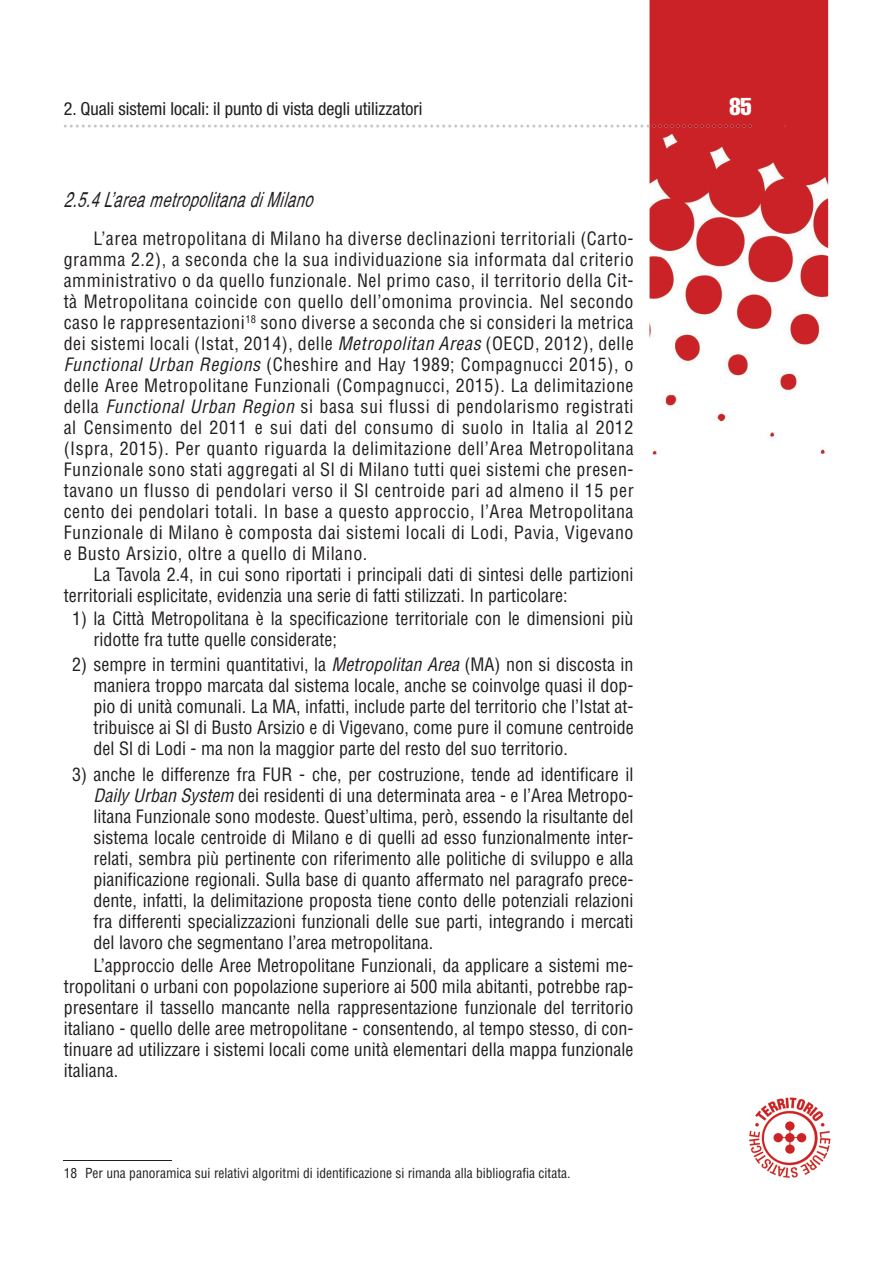
<style>
.page{position:relative;width:893px;height:1263px;background:#fff}
.page>*{position:absolute;margin:0;border:0;box-sizing:border-box;transform-origin:0 0}
.t1{font:24px "Helvetica LT Std Comp";color:#fff}
.t2{font:italic condensed 21px "Helvetica";letter-spacing:.03em;color:#231f20;scale:.85 1}
.t3{font:condensed 18px/21px "Helvetica LT Std";color:#231f20;text-align:justify}
.t4{font:condensed 18px "Helvetica Neue LT Std";color:#231f20}
.t5{font:condensed 13.5px "Helvetica LT Std";color:#231f20}
.s1{font-style:italic}
</style>
<div class="page">
<img style="left:649px;top:0;width:179px;height:454px">
<img style="left:652px;top:125px;width:94px;height:3px">
<svg style="left:64px;top:125px;width:585px;height:3px"></svg>
<img style="left:749px;top:1097px;width:81px;height:81px">
<hr style="left:64px;top:1160px;width:108px;height:1px;background:#231f20">
<p class="t4" style="left:64px;top:98px;width:360px">2. Quali sistemi locali: il punto di vista degli utilizzatori</p>
<h1 class="t1" style="left:729px;top:91px;width:24px">85</h1>
<p class="t2" style="left:64px;top:187px;width:298px">2.5.4 L’area metropolitana di Milano</p>
<p class="t3" style="left:64px;top:228px;width:571px;text-indent:30px">L’area metropolitana di Milano ha diverse declinazioni territoriali (Carto&shy;gramma 2.2), a seconda che la sua individuazione sia informata dal criterio amministrativo o da quello funzionale. Nel primo caso, il territorio della Cit&shy;tà Metropolitana coincide con quello dell’omonima provincia. Nel secondo caso le rappresentazioni<sup>18</sup> sono diverse a seconda che si consideri la metrica dei sistemi locali (Istat, 2014), delle <span class="s1">Metropolitan Areas</span> (OECD, 2012), delle <span class="s1">Functional Urban Regions</span> (Cheshire and Hay 1989; Compagnucci 2015), o delle Aree Metropolitane Funzionali (Compagnucci, 2015). La delimitazione della <span class="s1">Functional Urban Region</span> si basa sui flussi di pendolarismo registrati al Censimento del 2011 e sui dati del consumo di suolo in Italia al 2012 (Ispra, 2015). Per quanto riguarda la delimitazione dell’Area Metropolitana Funzionale sono stati aggregati al Sl di Milano tutti quei sistemi che presen&shy;tavano un flusso di pendolari verso il Sl centroide pari ad almeno il 15 per cento dei pendolari totali. In base a questo approccio, l’Area Metropolitana Funzionale di Milano è composta dai sistemi locali di Lodi, Pavia, Vigevano e Busto Arsizio, oltre a quello di Milano.</p>
<p class="t3" style="left:64px;top:564px;width:571px;text-indent:30px">La Tavola 2.4, in cui sono riportati i principali dati di sintesi delle partizioni territoriali esplicitate, evidenzia una serie di fatti stilizzati. In particolare:</p>
<p class="t3" style="left:94px;top:608px;width:542px;text-indent:-21px">1) la Città Metropolitana è la specificazione territoriale con le dimensioni più ridotte fra tutte quelle considerate;</p>
<p class="t3" style="left:94px;top:654px;width:542px;text-indent:-21px">2) sempre in termini quantitativi, la <span class="s1">Metropolitan Area</span> (MA) non si discosta in maniera troppo marcata dal sistema locale, anche se coinvolge quasi il dop&shy;pio di unità comunali. La MA, infatti, include parte del territorio che l’Istat at&shy;tribuisce ai Sl di Busto Arsizio e di Vigevano, come pure il comune centroide del Sl di Lodi - ma non la maggior parte del resto del suo territorio.</p>
<p class="t3" style="left:94px;top:763px;width:542px;text-indent:-21px">3) anche le differenze fra FUR - che, per costruzione, tende ad identificare il <span class="s1">Daily Urban System</span> dei residenti di una determinata area - e l’Area Metropo&shy;litana Funzionale sono modeste. Quest’ultima, però, essendo la risultante del sistema locale centroide di Milano e di quelli ad esso funzionalmente inter&shy;relati, sembra più pertinente con riferimento alle politiche di sviluppo e alla pianificazione regionali. Sulla base di quanto affermato nel paragrafo prece&shy;dente, infatti, la delimitazione proposta tiene conto delle potenziali relazioni fra differenti specializzazioni funzionali delle sue parti, integrando i mercati del lavoro che segmentano l’area metropolitana.</p>
<p class="t3" style="left:64px;top:955px;width:571px;text-indent:30px">L’approccio delle Aree Metropolitane Funzionali, da applicare a sistemi me&shy;tropolitani o urbani con popolazione superiore ai 500 mila abitanti, potrebbe rap&shy;presentare il tassello mancante nella rappresentazione funzionale del territorio italiano - quello delle aree metropolitane - consentendo, al tempo stesso, di con&shy;tinuare ad utilizzare i sistemi locali come unità elementari della mappa funzionale italiana.</p>
<p class="t5" style="left:64px;top:1164px;width:508px">18 Per una panoramica sui relativi algoritmi di identificazione si rimanda alla bibliografia citata.</p>
</div>
